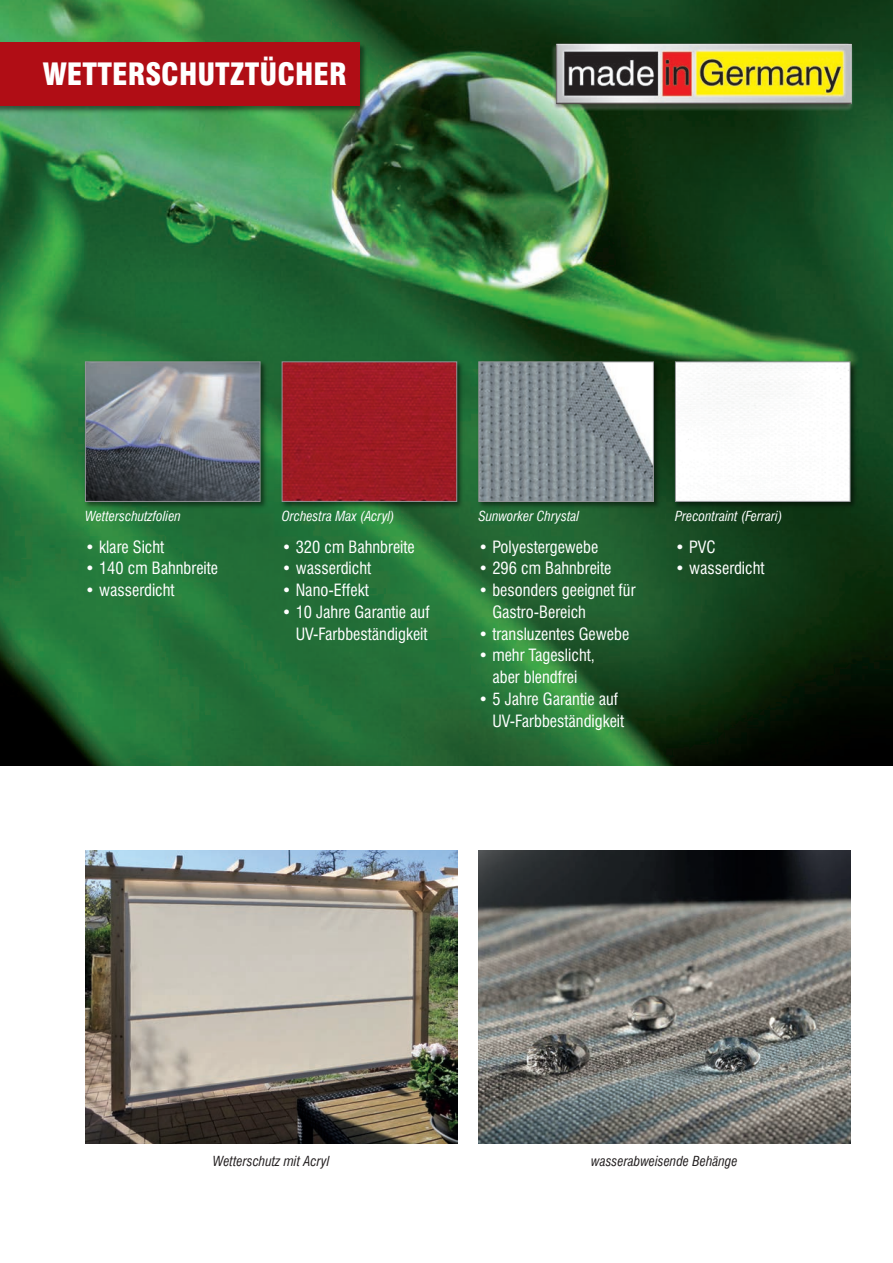
<style>
.page{position:relative;width:893px;height:1263px;background:#fff}
.page>*{position:absolute;margin:0;border:0;box-sizing:border-box;transform-origin:0 0}
.t1{font:900 condensed 30px "Swiss 721 BT";color:#fff}
.t2{font:condensed 16.5px/21.8px "Swiss 721 BT";color:#fff}
.t3{font:italic condensed 13.5px "Swiss 721 BT";color:#fff}
.t4{font:italic condensed 13.5px "Swiss 721 BT";color:#231f20}
</style>
<div class="page">
<img style="left:0;top:0;width:892px;height:765px">
<hr style="left:892px;top:0;width:1px;height:765px;background:#bcbdc0">
<img style="left:478px;top:850px;width:372px;height:294px">
<img style="left:540px;top:34px;width:322px;height:81px">
<img style="left:276px;top:356px;width:192px;height:157px">
<img style="left:284px;top:363px;width:171px;height:137px">
<div style="left:282px;top:361px;width:175px;height:141px;border:1px solid #939598"></div>
<img style="left:473px;top:356px;width:192px;height:157px">
<img style="left:480px;top:363px;width:172px;height:137px">
<div style="left:478px;top:361px;width:176px;height:141px;border:1px solid #939598"></div>
<img style="left:670px;top:356px;width:191px;height:157px">
<img style="left:677px;top:363px;width:171px;height:137px">
<div style="left:675px;top:361px;width:175px;height:141px;border:1px solid #939598"></div>
<img style="left:0;top:38px;width:371px;height:80px">
<div style="left:0;top:43px;width:360px;height:63px;background:#b00d15"></div>
<img style="left:80px;top:356px;width:191px;height:157px">
<img style="left:87px;top:363px;width:171px;height:137px">
<div style="left:85px;top:361px;width:175px;height:141px;border:1px solid #939598"></div>
<img style="left:85px;top:850px;width:372px;height:294px">
<h1 class="t1" style="left:43px;top:57px;width:306px">WETTERSCHUTZTÜCHER</h1>
<p class="t3" style="left:85px;top:509px;width:97px">Wetterschutzfolien</p>
<p class="t3" style="left:282px;top:509px;width:114px">Orchestra Max (Acryl)</p>
<p class="t3" style="left:478px;top:509px;width:102px">Sunworker Chrystal</p>
<p class="t3" style="left:675px;top:509px;width:109px">Precontraint (Ferrari)</p>
<p class="t2" style="left:85px;top:536px;width:81px">• klare Sicht</p>
<p class="t2" style="left:85px;top:558px;width:135px">• 140 cm Bahnbreite</p>
<p class="t2" style="left:85px;top:579px;width:91px">• wasserdicht</p>
<p class="t2" style="left:282px;top:536px;width:135px">• 320 cm Bahnbreite</p>
<p class="t2" style="left:282px;top:558px;width:91px">• wasserdicht</p>
<p class="t2" style="left:282px;top:579px;width:89px">• Nano-Effekt</p>
<p class="t2" style="left:282px;top:601px;width:149px;text-align:right">• 10 Jahre Garantie auf<br>UV-Farbbeständigkeit</p>
<p class="t2" style="left:478px;top:536px;width:122px">• Polyestergewebe</p>
<p class="t2" style="left:478px;top:558px;width:135px">• 296 cm Bahnbreite</p>
<p class="t2" style="left:492px;top:579px;width:145px;text-indent:-14px">• besonders geeignet für<br>Gastro-Bereich</p>
<p class="t2" style="left:478px;top:623px;width:152px">• transluzentes Gewebe</p>
<p class="t2" style="left:478px;top:645px;width:118px;text-align:center">• mehr Tageslicht, aber blendfrei</p>
<p class="t2" style="left:492px;top:688px;width:133px;text-indent:-14px">• 5 Jahre Garantie auf<br>UV-Farbbeständigkeit</p>
<p class="t2" style="left:675px;top:536px;width:42px">• PVC</p>
<p class="t2" style="left:675px;top:558px;width:91px">• wasserdicht</p>
<p class="t4" style="left:213px;top:1153px;width:118px">Wetterschutz mit Acryl</p>
<p class="t4" style="left:591px;top:1153px;width:148px">wasserabweisende Behänge</p>
</div>
